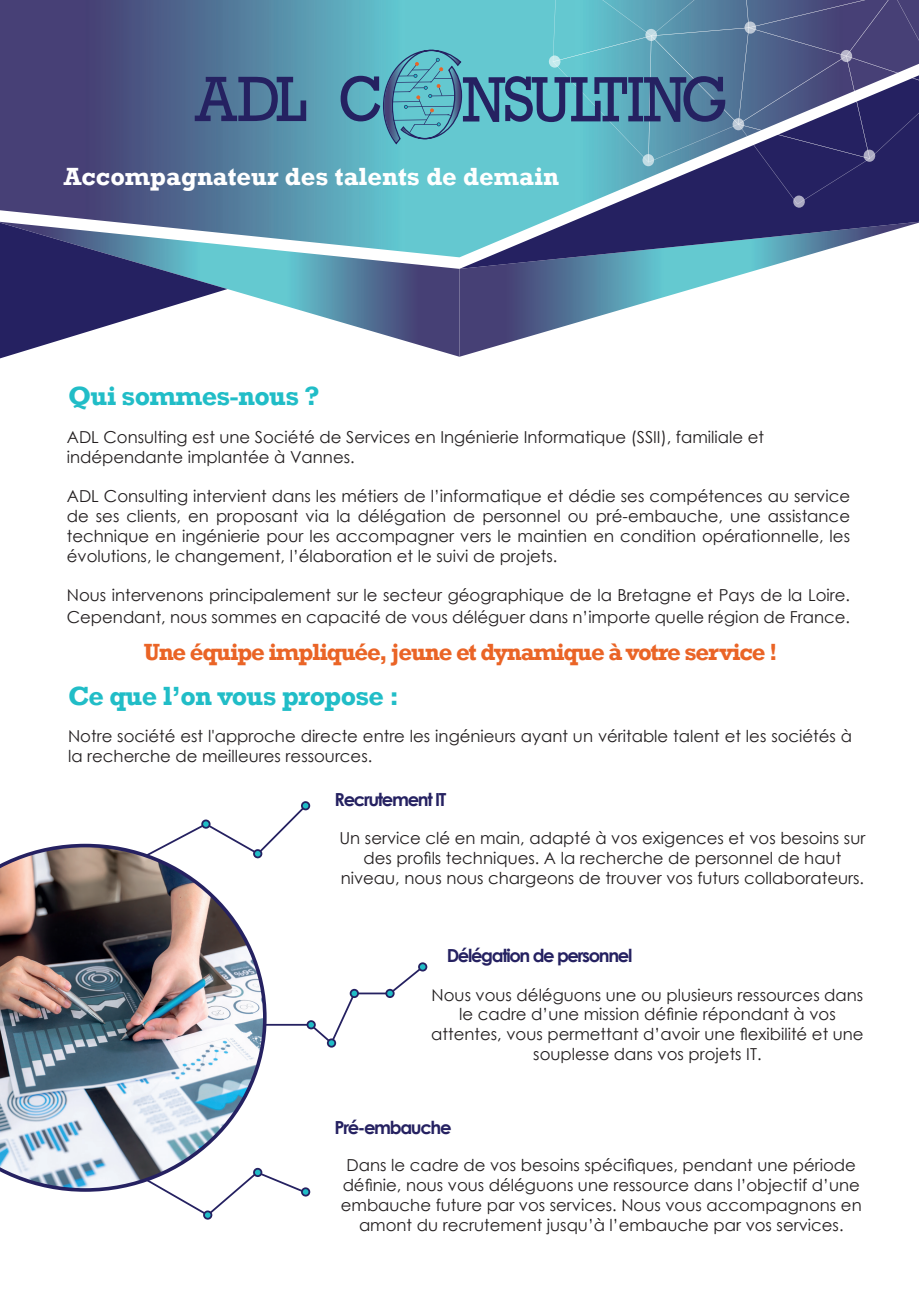
<style>
.page{position:relative;width:919px;height:1289px;background:#fff}
.page>*{position:absolute;margin:0;border:0;box-sizing:border-box;transform-origin:0 0}
.t1{font:700 27px "Rockwell";letter-spacing:-.025em;color:#21bdc7}
.t2{font:700 25.5px "Rockwell";color:#fff}
.t3{font:700 24px "Rockwell";letter-spacing:-.05em;color:#ea6426}
.t4{font:700 18px "Century Gothic";letter-spacing:-.075em;color:#252161}
.t5{font:16.5px/19.8px "Century Gothic";color:#231f20;text-align:center}
</style>
<div class="page">
<img style="left:227px;top:257px;width:533px;height:100px">
<svg style="left:0;top:257px;width:227px;height:101px"></svg>
<svg style="left:459px;top:257px;width:342px;height:12px;background:#659ab2"></svg>
<img style="left:0;top:0;width:918px;height:257px">
<svg style="left:792px;top:195px;width:13px;height:13px"></svg>
<svg style="left:195px;top:77px;width:111px;height:44px;background:#405985"></svg>
<svg style="left:340px;top:0;width:578px;height:204px;background:#5588a6"></svg>
<svg style="left:266px;top:969px;width:159px;height:75px"></svg>
<div style="left:307px;top:1021px;width:8px;height:7px;background:#21bdc7;border-radius:50%"></div>
<div style="left:306px;top:1020px;width:10px;height:9px;border:2px solid #252161;border-radius:50%"></div>
<div style="left:328px;top:1039px;width:7px;height:7px;background:#21bdc7;border-radius:50%"></div>
<div style="left:327px;top:1038px;width:9px;height:9px;border:2px solid #252161;border-radius:50%"></div>
<div style="left:350px;top:989px;width:8px;height:8px;background:#21bdc7;border-radius:50%"></div>
<div style="left:349px;top:988px;width:10px;height:10px;border:2px solid #252161;border-radius:50%"></div>
<div style="left:419px;top:963px;width:7px;height:7px;background:#21bdc7;border-radius:50%"></div>
<div style="left:418px;top:962px;width:9px;height:9px;border:2px solid #252161;border-radius:50%"></div>
<div style="left:386px;top:989px;width:7px;height:8px;background:#21bdc7;border-radius:50%"></div>
<div style="left:385px;top:988px;width:9px;height:10px;border:2px solid #252161;border-radius:50%"></div>
<svg style="left:168px;top:808px;width:139px;height:39px"></svg>
<div style="left:202px;top:820px;width:8px;height:8px;background:#21bdc7;border-radius:50%"></div>
<div style="left:201px;top:819px;width:10px;height:9px;border:2px solid #252161;border-radius:50%"></div>
<div style="left:302px;top:801px;width:7px;height:8px;background:#21bdc7;border-radius:50%"></div>
<div style="left:301px;top:801px;width:9px;height:9px;border:2px solid #252161;border-radius:50%"></div>
<svg style="left:164px;top:1175px;width:146px;height:42px"></svg>
<div style="left:204px;top:1211px;width:8px;height:7px;background:#21bdc7;border-radius:50%"></div>
<div style="left:203px;top:1210px;width:9px;height:9px;border:2px solid #252161;border-radius:50%"></div>
<div style="left:302px;top:1187px;width:7px;height:8px;background:#21bdc7;border-radius:50%"></div>
<div style="left:301px;top:1187px;width:9px;height:9px;border:2px solid #252161;border-radius:50%"></div>
<img style="left:0;top:843px;width:266px;height:348px">
<p class="t2" style="left:64px;top:160px;width:496px">Accompagnateur des talents de demain</p>
<p class="t1" style="left:68px;top:379px;width:253px">Qui sommes-nous ?</p>
<p class="t5" style="left:67px;top:426px;width:698px">ADL Consulting est une Société de Services en Ingénierie Informatique (SSII), familiale et</p>
<p class="t5" style="left:67px;top:446px;width:289px">indépendante implantée à Vannes.</p>
<p class="t5" style="left:67px;top:486px;width:784px;text-align:justify">ADL Consulting intervient dans les métiers de l’informatique et dédie ses compétences au service de ses clients, en proposant via la délégation de personnel ou pré-embauche, une assistance technique en ingénierie pour les accompagner vers le maintien en condition opérationnelle, les évolutions, le changement, l’élaboration et le suivi de projets.</p>
<p class="t5" style="left:67px;top:584px;width:784px;line-height:21.6px;text-align:left">Nous intervenons principalement sur le secteur géographique de la Bretagne et Pays de la Loire.<br>Cependant, nous sommes en capacité de vous déléguer dans n’importe quelle région de France.</p>
<p class="t3" style="left:144px;top:637px;width:635px">Une équipe impliquée, jeune et dynamique à votre service !</p>
<p class="t1" style="left:68px;top:679px;width:332px">Ce que l’on vous propose :</p>
<p class="t5" style="left:68px;top:726px;width:785px;text-align:left">Notre société est l'approche directe entre les ingénieurs ayant un véritable talent et les sociétés à la recherche de meilleures ressources.</p>
<p class="t4" style="left:334px;top:785px;width:113px">Recrutement IT</p>
<p class="t5" style="left:339px;top:827px;width:527px">Un service clé en main, adapté à vos exigences et vos besoins sur des profils techniques. A la recherche de personnel de haut</p>
<p class="t5" style="left:341px;top:867px;width:525px">niveau, nous nous chargeons de trouver vos futurs collaborateurs.</p>
<p class="t4" style="left:446px;top:941px;width:187px">Délégation de personnel</p>
<p class="t5" style="left:431px;top:984px;width:433px">Nous vous déléguons une ou plusieurs ressources dans le cadre d’une mission définie répondant à vos</p>
<p class="t5" style="left:431px;top:1024px;width:434px">attentes, vous permettant d’avoir une flexibilité et une souplesse dans vos projets IT.</p>
<p class="t4" style="left:334px;top:1113px;width:118px">Pré-embauche</p>
<p class="t5" style="left:341px;top:1155px;width:522px">Dans le cadre de vos besoins spécifiques, pendant une période définie, nous vous déléguons une ressource dans l’objectif d’une embauche future par vos services. Nous vous accompagnons en amont du recrutement jusqu’à l’embauche par vos services.</p>
</div>
